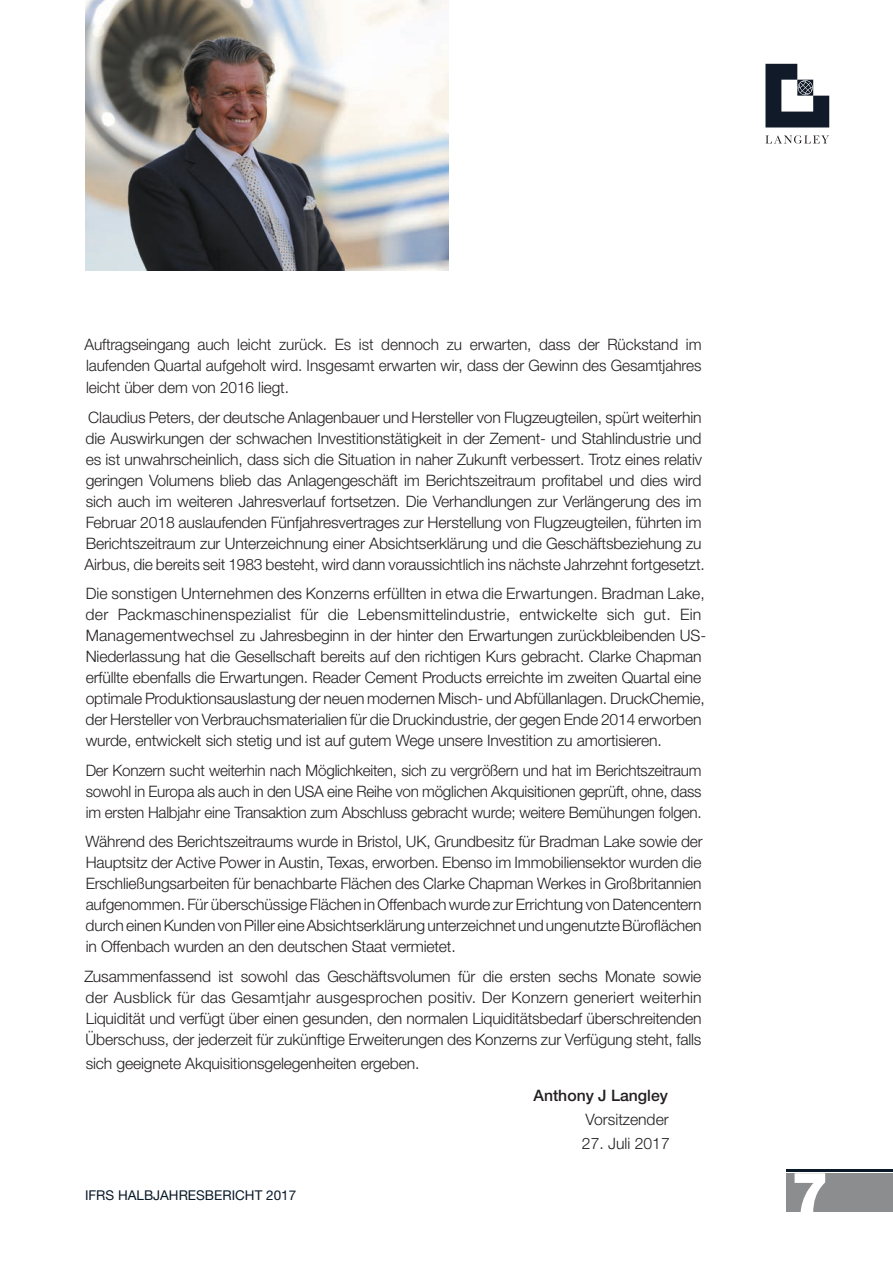
<style>
.page{position:relative;width:893px;height:1263px;background:#fff}
.page>*{position:absolute;margin:0;border:0;box-sizing:border-box;transform-origin:0 0}
.t1{font:900 57px "Helvetica Neue LTW1 G";color:#fff}
.t2{font:300 15.75px/21px "Helvetica Neue LTW1 G";letter-spacing:-.01em;color:#231f20;text-align:justify}
.t3{font:500 15.75px "Helvetica Neue LTW1 G";color:#231f20}
.t4{font:13.5px "Helvetica Neue LTW1 G";color:#0a1928}
</style>
<div class="page">
<img style="left:85px;top:0;width:364px;height:270px">
<svg style="left:765px;top:135px;width:64px;height:9px"></svg>
<svg style="left:765px;top:64px;width:64px;height:63px"></svg>
<div style="left:787px;top:1174px;width:106px;height:38px;background:#8c8d8f"></div>
<hr style="left:787px;top:1169px;width:106px;height:2px;background:#0a1928">
<p class="t2" style="left:85px;top:334px;width:618px">Auftragseingang auch leicht zurück. Es ist dennoch zu erwarten, dass der Rückstand im laufenden Quartal aufgeholt wird. Insgesamt erwarten wir, dass der Gewinn des Gesamtjahres leicht über dem von 2016 liegt.</p>
<p class="t2" style="left:85px;top:406px;width:622px;text-align:left">Claudius Peters, der deutsche Anlagenbauer und Hersteller von Flugzeugteilen, spürt weiterhin die Auswirkungen der schwachen Investitionstätigkeit in der Zement- und Stahlindustrie und es ist unwahrscheinlich, dass sich die Situation in naher Zukunft verbessert. Trotz eines relativ geringen Volumens blieb das Anlagengeschäft im Berichtszeitraum profitabel und dies wird sich auch im weiteren Jahresverlauf fortsetzen. Die Verhandlungen zur Verlängerung des im Februar 2018 auslaufenden Fünfjahresvertrages zur Herstellung von Flugzeugteilen, führten im Berichtszeitraum zur Unterzeichnung einer Absichtserklärung und die Geschäftsbeziehung zu Airbus, die bereits seit 1983 besteht, wird dann voraussichtlich ins nächste Jahrzehnt fortgesetzt.</p>
<p class="t2" style="left:86px;top:583px;width:622px;text-align:left">Die sonstigen Unternehmen des Konzerns erfüllten in etwa die Erwartungen. Bradman Lake, der Packmaschinenspezialist für die Lebensmittelindustrie, entwickelte sich gut. Ein Managementwechsel zu Jahresbeginn in der hinter den Erwartungen zurückbleibenden US-Niederlassung hat die Gesellschaft bereits auf den richtigen Kurs gebracht. Clarke Chapman erfüllte ebenfalls die Erwartungen. Reader Cement Products erreichte im zweiten Quartal eine optimale Produktionsauslastung der neuen modernen Misch- und Abfüllanlagen. DruckChemie, der Hersteller von Verbrauchsmaterialien für die Druckindustrie, der gegen Ende 2014 erworben wurde, entwickelt sich stetig und ist auf gutem Wege unsere Investition zu amortisieren.</p>
<p class="t2" style="left:86px;top:759px;width:617px">Der Konzern sucht weiterhin nach Möglichkeiten, sich zu vergrößern und hat im Berichtszeitraum sowohl in Europa als auch in den USA eine Reihe von möglichen Akquisitionen geprüft, ohne, dass im ersten Halbjahr eine Transaktion zum Abschluss gebracht wurde; weitere Bemühungen folgen.</p>
<p class="t2" style="left:86px;top:831px;width:619px">Während des Berichtszeitraums wurde in Bristol, UK, Grundbesitz für Bradman Lake sowie der Hauptsitz der Active Power in Austin, Texas, erworben. Ebenso im Immobiliensektor wurden die Erschließungsarbeiten für benachbarte Flächen des Clarke Chapman Werkes in Großbritannien aufgenommen. Für überschüssige Flächen in Offenbach wurde zur Errichtung von Datencentern durch einen Kunden von Piller eine Absichtserklärung unterzeichnet und ungenutzte Büroflächen in Offenbach wurden an den deutschen Staat vermietet.</p>
<p class="t2" style="left:84px;top:965px;width:619px">Zusammenfassend ist sowohl das Geschäftsvolumen für die ersten sechs Monate sowie der Ausblick für das Gesamtjahr ausgesprochen positiv. Der Konzern generiert weiterhin Liquidität und verfügt über einen gesunden, den normalen Liquiditätsbedarf überschreitenden Überschuss, der jederzeit für zukünftige Erweiterungen des Konzerns zur Verfügung steht, falls</p>
<p class="t2" style="left:86px;top:1052px;width:335px">sich geeignete Akquisitionsgelegenheiten ergeben.</p>
<p class="t3" style="left:533px;top:1086px;width:136px">Anthony J Langley</p>
<p class="t2" style="left:585px;top:1109px;width:85px">Vorsitzender</p>
<p class="t2" style="left:582px;top:1133px;width:89px">27. Juli 2017</p>
<p class="t4" style="left:85px;top:1187px;width:213px">IFRS HALBJAHRESBERICHT 2017</p>
<h1 class="t1" style="left:791px;top:1158px;width:40px">7</h1>
</div>
